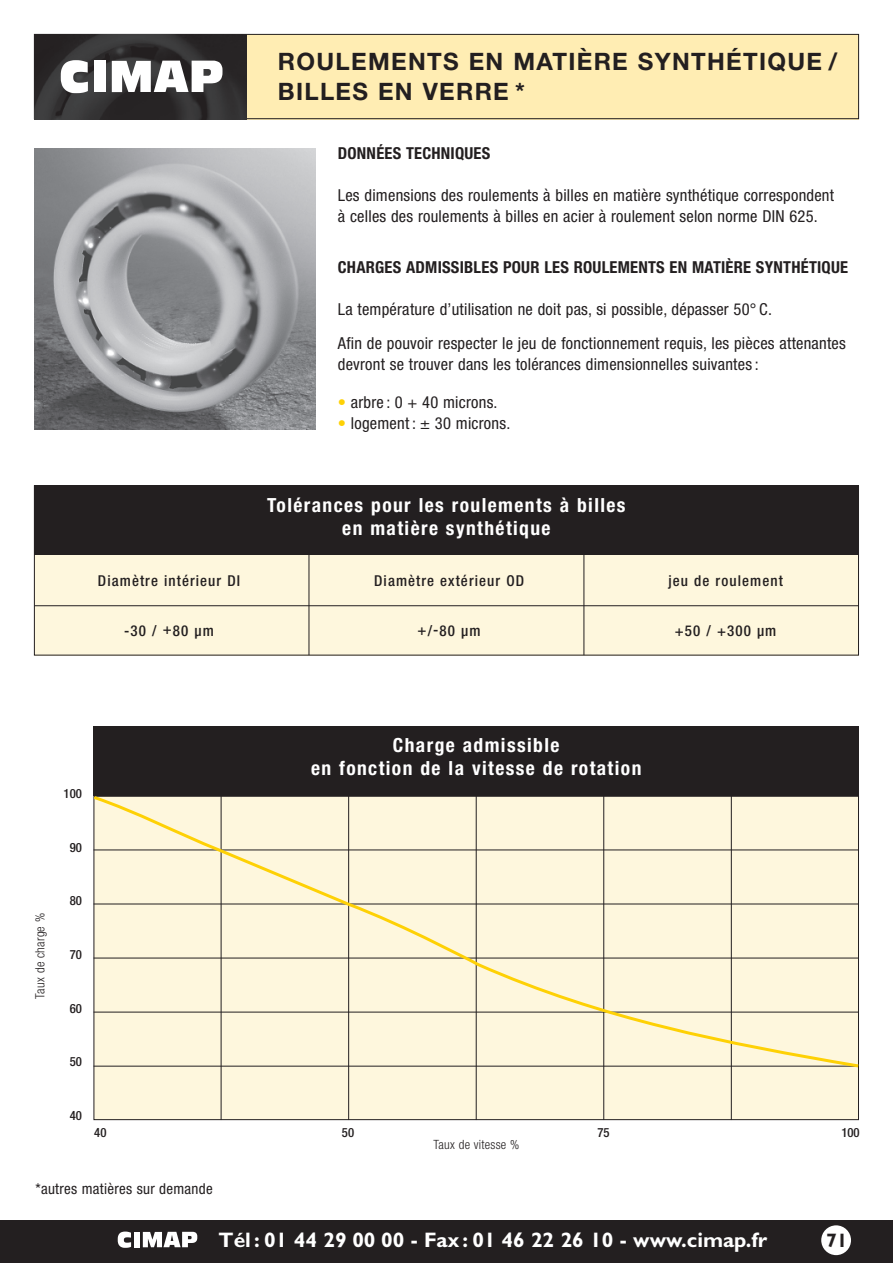
<style>
.page{position:relative;width:893px;height:1263px;background:#fff}
.page>*{position:absolute;margin:0;border:0;box-sizing:border-box;transform-origin:0 0}
.t1{font:700 24px/30px "Helvetica Neue";letter-spacing:.055em;color:#231f20}
.t2{font:700 21px "Gill Sans";color:#fff}
.t3{font:700 condensed 19.5px/23.4px "Helvetica Neue";letter-spacing:.07em;color:#fff;text-align:center}
.t4{font:700 19.5px "Gill Sans";color:#231f20}
.t5{font:condensed 16.5px/21px "Helvetica Neue";letter-spacing:.015em;color:#231f20}
.t6{font:700 condensed 16.5px "Helvetica Neue";letter-spacing:.015em;color:#231f20}
.t7{font:500 condensed 15px "Helvetica Neue";letter-spacing:.07em;color:#231f20}
.t8{font:condensed 15px "Helvetica Neue";letter-spacing:.02em;color:#231f20}
.t9{font:300 condensed 12.75px "Helvetica Neue";letter-spacing:.02em;color:#231f20}
.t10{font:500 condensed 12.75px "Helvetica Neue";color:#231f20}
.s1{color:#fed105}
</style>
<div class="page">
<div style="left:0;top:1220px;width:893px;height:43px;background:#231f20"></div>
<div style="left:821px;top:1225px;width:30px;height:30px;background:#fff;border-radius:50%"></div>
<svg style="left:143px;top:1232px;width:54px;height:15px"></svg>
<div style="left:134px;top:1232px;width:6px;height:15px;background:#fff"></div>
<svg style="left:118px;top:1231px;width:13px;height:17px"></svg>
<div style="left:94px;top:726px;width:765px;height:70px;background:#231f20"></div>
<div style="left:94px;top:796px;width:764px;height:324px;background:#fef7dd"></div>
<div style="left:34px;top:485px;width:825px;height:170px;background:#fef7dd"></div>
<div style="left:34px;top:485px;width:825px;height:70px;background:#231f20"></div>
<div style="left:34px;top:485px;width:825px;height:170px;border:1px solid #231f20"></div>
<hr style="left:309px;top:553px;width:1px;height:102px;background:#231f20">
<hr style="left:584px;top:553px;width:1px;height:102px;background:#231f20">
<hr style="left:34px;top:605px;width:825px;height:1px;background:#231f20">
<div style="left:34px;top:34px;width:825px;height:85px;background:#ffedb3"></div>
<div style="left:34px;top:34px;width:825px;height:85px;border:1px solid #231f20"></div>
<img style="left:34px;top:34px;width:213px;height:85px">
<svg style="left:112px;top:61px;width:110px;height:31px;background:#c6c5c6"></svg>
<div style="left:94px;top:61px;width:12px;height:31px;background:#fff"></div>
<svg style="left:61px;top:60px;width:27px;height:33px"></svg>
<hr style="left:221px;top:795px;width:1px;height:325px;background:#231f20">
<hr style="left:348px;top:795px;width:1px;height:325px;background:#231f20">
<hr style="left:476px;top:795px;width:1px;height:325px;background:#231f20">
<hr style="left:603px;top:795px;width:1px;height:325px;background:#231f20">
<hr style="left:731px;top:795px;width:1px;height:325px;background:#231f20">
<svg style="left:93px;top:794px;width:766px;height:275px"></svg>
<img style="left:34px;top:148px;width:281px;height:281px">
<h1 class="t1" style="left:278px;top:49px;width:561px">ROULEMENTS EN MATIÈRE SYNTHÉTIQUE /<br>BILLES EN VERRE *</h1>
<p class="t6" style="left:338px;top:147px;width:154px">DONNÉES TECHNIQUES</p>
<p class="t5" style="left:338px;top:186px;width:498px">Les dimensions des roulements à billes en matière synthétique correspondent à celles des roulements à billes en acier à roulement selon norme DIN 625.</p>
<p class="t6" style="left:338px;top:261px;width:512px">CHARGES ADMISSIBLES POUR LES ROULEMENTS EN MATIÈRE SYNTHÉTIQUE</p>
<p class="t5" style="left:338px;top:293px;width:509px;line-height:33.8px">La température d’utilisation ne doit pas, si possible, dépasser 50° C.<br>Afin de pouvoir respecter le jeu de fonctionnement requis, les pièces attenantes</p>
<p class="t5" style="left:338px;top:355px;width:422px">devront se trouver dans les tolérances dimensionnelles suivantes :</p>
<p class="t5" style="left:338px;top:393px;width:161px"><span class="s1">•</span> arbre : 0 + 40 microns.</p>
<p class="t5" style="left:338px;top:414px;width:174px"><span class="s1">•</span> logement : ± 30 microns.</p>
<p class="t3" style="left:267px;top:495px;width:360px">Tolérances pour les roulements à billes en matière synthétique</p>
<p class="t7" style="left:98px;top:576px;width:144px">Diamètre intérieur DI</p>
<p class="t7" style="left:374px;top:576px;width:151px">Diamètre extérieur OD</p>
<p class="t7" style="left:668px;top:576px;width:116px">jeu de roulement</p>
<p class="t7" style="left:124px;top:625px;width:91px">-30 / +80 µm</p>
<p class="t7" style="left:418px;top:625px;width:64px">+/-80 µm</p>
<p class="t7" style="left:675px;top:625px;width:103px">+50 / +300 µm</p>
<p class="t10" style="left:64px;top:789px;width:20px">100</p>
<p class="t3" style="left:311px;top:735px;width:332px">Charge admissible<br>en fonction de la vitesse de rotation</p>
<p class="t9" style="left:36px;top:998px;width:87px;rotate:-90deg">Taux de charge %</p>
<p class="t10" style="left:70px;top:842px;width:14px">90</p>
<p class="t10" style="left:70px;top:896px;width:14px">80</p>
<p class="t10" style="left:70px;top:950px;width:14px">70</p>
<p class="t10" style="left:70px;top:1004px;width:14px">60</p>
<p class="t10" style="left:70px;top:1057px;width:14px">50</p>
<p class="t10" style="left:70px;top:1111px;width:14px">40</p>
<p class="t10" style="left:94px;top:1128px;width:14px">40</p>
<p class="t10" style="left:342px;top:1128px;width:14px">50</p>
<p class="t10" style="left:597px;top:1128px;width:14px">75</p>
<p class="t10" style="left:841px;top:1128px;width:20px">100</p>
<p class="t9" style="left:434px;top:1140px;width:87px">Taux de vitesse %</p>
<p class="t8" style="left:36px;top:1183px;width:179px">*autres matières sur demande</p>
<p class="t2" style="left:219px;top:1232px;width:550px">Tél : 01 44 29 00 00 - Fax : 01 46 22 26 10 - www.cimap.fr</p>
<p class="t4" style="left:826px;top:1233px;width:23px">71</p>
</div>
